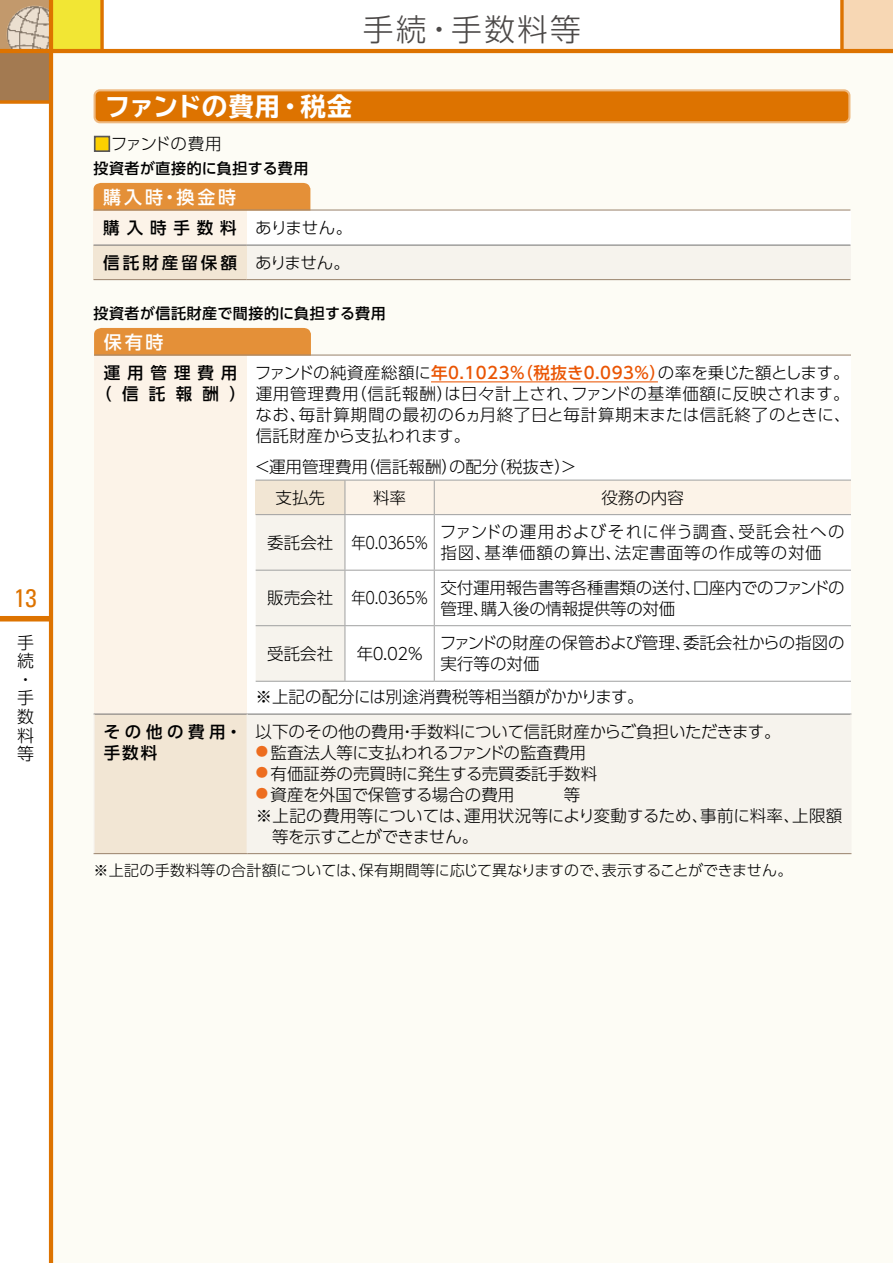
<style>
.page{position:relative;width:893px;height:1263px;background:#fff}
.page>*{position:absolute;margin:0;border:0;box-sizing:border-box;transform-origin:0 0}
.t1{font:300 30.75px "UD Shin Go Pro";letter-spacing:.075em;color:#4c4948}
.t2{font:700 expanded 25.5px "TBUD Go Std";letter-spacing:.01em;color:#fff}
.t3{font:condensed 25.5px "Univers LT Std";color:#dd7300}
.t4{font:500 18px "UD Shin Go Pro";letter-spacing:.16em;color:#fff}
.t5{font:300 16.95px/18.6px "UD Shin Go Pro";color:#000}
.t6{font:300 16.5px/21px "UD Shin Go Pro";color:#000}
.t7{font:300 16.5px/21px "UD Shin Go Pro";letter-spacing:-.02em;color:#000}
.t8{font:300 16.5px/21px "UD Shin Go Pro";letter-spacing:.05em;color:#000}
.t9{font:500 16.5px/34.5px "UD Shin Go Pro";letter-spacing:.18em;color:#000}
.t10{font:300 16.5px "UD Shin Go Pro";letter-spacing:-.025em;color:#000}
.t11{font:300 16.5px "UD Shin Go Pro";letter-spacing:-.035em;color:#000}
.t12{font:500 16.5px/21px "UD Shin Go Pro";letter-spacing:.42em;color:#000;text-align:center}
.t13{font:500 16.5px/21px "UD Shin Go Pro";letter-spacing:.28em;color:#000}
.t14{font:300 16.5px "UD Shin Go Pro";letter-spacing:-.06em;color:#000}
.t15{font:300 15px "UD Shin Go Pro";color:#000}
.t16{font:500 15px "UD Shin Go Pro";letter-spacing:.035em;color:#000}
.s1{font-size:16.95px;color:#fdd000}
.s2{font-weight:300}
.s3{font-weight:500;color:#ea5504}
</style>
<div class="page">
<div style="left:51px;top:51px;width:842px;height:1212px;background:#fdfcf5"></div>
<div style="left:0;top:51px;width:51px;height:51px;background:#a37a51"></div>
<div style="left:0;top:0;width:51px;height:51px;background:#c2996c"></div>
<img style="left:6px;top:6px;width:43px;height:43px">
<div style="left:51px;top:0;width:51px;height:51px;background:#f2e634"></div>
<div style="left:842px;top:0;width:51px;height:51px;background:#f7d7b4"></div>
<div style="left:0;top:616px;width:51px;height:5px;background:#dd7300"></div>
<hr style="left:49px;top:0;width:4px;height:1263px;background:#dd7300">
<hr style="left:0;top:49px;width:893px;height:4px;background:#dd7300">
<svg style="left:0;top:100px;width:49px;height:4px"></svg>
<svg style="left:100px;top:0;width:4px;height:49px"></svg>
<svg style="left:840px;top:0;width:4px;height:49px"></svg>
<div style="left:94px;top:211px;width:153px;height:34px;background:#fcf3e8"></div>
<div style="left:247px;top:211px;width:603px;height:34px;background:#fff"></div>
<div style="left:94px;top:245px;width:153px;height:35px;background:#f2e6d4"></div>
<div style="left:247px;top:245px;width:603px;height:35px;background:#f6f3ed"></div>
<hr style="left:94px;top:245px;width:153px;height:1px;background:#727171">
<hr style="left:247px;top:245px;width:603px;height:1px;background:#727171">
<hr style="left:94px;top:279px;width:153px;height:1px;background:#9d8771">
<hr style="left:247px;top:279px;width:603px;height:1px;background:#9d8771">
<div style="left:94px;top:356px;width:153px;height:358px;background:#fcf3e8"></div>
<div style="left:247px;top:356px;width:604px;height:358px;background:#fff"></div>
<div style="left:94px;top:714px;width:153px;height:140px;background:#f2e6d4"></div>
<div style="left:247px;top:714px;width:604px;height:140px;background:#f6f3ed"></div>
<hr style="left:94px;top:714px;width:153px;height:1px;background:#727171">
<hr style="left:247px;top:714px;width:604px;height:1px;background:#727171">
<hr style="left:94px;top:853px;width:153px;height:1px;background:#9d8771">
<hr style="left:247px;top:853px;width:604px;height:1px;background:#9d8771">
<hr style="left:94px;top:714px;width:1px;height:139px;background:#f6f3ed">
<hr style="left:247px;top:714px;width:1px;height:139px;background:#f6f3ed">
<hr style="left:850px;top:714px;width:1px;height:139px;background:#f6f3ed">
<hr style="left:431px;top:381px;width:227px;height:1px;background:#ea5504">
<svg style="left:256px;top:481px;width:595px;height:200px;background:#f8f1e8"></svg>
<svg style="left:345px;top:515px;width:506px;height:166px"></svg>
<hr style="left:256px;top:480px;width:89px;height:1px;background:#9fa0a0">
<hr style="left:345px;top:480px;width:89px;height:1px;background:#9fa0a0">
<hr style="left:344px;top:480px;width:1px;height:34px;background:#9fa0a0">
<hr style="left:434px;top:480px;width:417px;height:1px;background:#9fa0a0">
<hr style="left:434px;top:480px;width:1px;height:34px;background:#9fa0a0">
<hr style="left:256px;top:514px;width:89px;height:1px;background:#9fa0a0">
<hr style="left:345px;top:514px;width:89px;height:1px;background:#9fa0a0">
<hr style="left:344px;top:515px;width:1px;height:55px;background:#9fa0a0">
<hr style="left:434px;top:514px;width:417px;height:1px;background:#9fa0a0">
<hr style="left:434px;top:515px;width:1px;height:55px;background:#9fa0a0">
<hr style="left:256px;top:570px;width:89px;height:1px;background:#9fa0a0">
<hr style="left:345px;top:570px;width:89px;height:1px;background:#9fa0a0">
<hr style="left:344px;top:571px;width:1px;height:54px;background:#9fa0a0">
<hr style="left:434px;top:570px;width:417px;height:1px;background:#9fa0a0">
<hr style="left:434px;top:571px;width:1px;height:54px;background:#9fa0a0">
<hr style="left:256px;top:625px;width:89px;height:1px;background:#9fa0a0">
<hr style="left:345px;top:625px;width:89px;height:1px;background:#9fa0a0">
<hr style="left:344px;top:626px;width:1px;height:55px;background:#9fa0a0">
<hr style="left:434px;top:625px;width:417px;height:1px;background:#9fa0a0">
<hr style="left:434px;top:626px;width:1px;height:55px;background:#9fa0a0">
<hr style="left:256px;top:681px;width:89px;height:1px;background:#9fa0a0">
<hr style="left:345px;top:681px;width:89px;height:1px;background:#9fa0a0">
<hr style="left:434px;top:681px;width:417px;height:1px;background:#9fa0a0">
<div style="left:95px;top:90px;width:754px;height:32px;background:#dd7300;border-radius:5px"></div>
<div style="left:94px;top:89px;width:756px;height:34px;border:2px solid #eeb981;border-radius:5px"></div>
<div style="left:94px;top:183px;width:216px;height:26px;background:#e49038"></div>
<hr style="left:94px;top:209px;width:756px;height:2px;background:#9d8771">
<div style="left:94px;top:328px;width:217px;height:27px;background:#e49038"></div>
<hr style="left:94px;top:355px;width:757px;height:1px;background:#9d8771">
<h2 class="t3" style="left:14px;top:582px;width:24px">13</h2>
<p class="t5" style="left:17px;top:632px;width:18px">手続・手数料等</p>
<h1 class="t1" style="left:363px;top:5px;width:220px">手続・手数料等</h1>
<h2 class="t2" style="left:105px;top:92px;width:249px">ファンドの費用・税金</h2>
<p class="t14" style="left:110px;top:130px;width:113px"><span class="s1">■</span>ファンドの費用</p>
<p class="t16" style="left:94px;top:156px;width:216px">投資者が直接的に負担する費用</p>
<p class="t4" style="left:103px;top:182px;width:134px">購入時・換金時</p>
<p class="t9" style="left:103px;top:210px;width:250px">購入時手数料 <span class="s2">ありません。</span>信託財産留保額 <span class="s2">ありません。</span></p>
<p class="t16" style="left:94px;top:301px;width:294px">投資者が信託財産で間接的に負担する費用</p>
<p class="t4" style="left:104px;top:327px;width:61px">保有時</p>
<p class="t12" style="left:95px;top:362px;width:152px">運用管理費用（信託報酬）</p>
<p class="t6" style="left:255px;top:362px;width:597px;text-align:justify">ファンドの純資産総額に<span class="s3">年0.1023％（税抜き0.093％）</span>の率を乗じた額とします。運用管理費用（信託報酬）は日々計上され、ファンドの基準価額に反映されます。なお、毎計算期間の最初の6ヵ月終了日と毎計算期末または信託終了のときに、信託財産から支払われます。</p>
<p class="t6" style="left:276px;top:451px;width:303px;line-height:30.2px;text-indent:-21px">＜運用管理費用（信託報酬）の配分（税抜き）＞支払先</p>
<p class="t6" style="left:373px;top:486px;width:34px">料率</p>
<p class="t6" style="left:601px;top:486px;width:84px">役務の内容</p>
<p class="t10" style="left:267px;top:529px;width:163px">委託会社 年0.0365％</p>
<p class="t8" style="left:440px;top:521px;width:406px">ファンドの運用およびそれに伴う調査、受託会社への指図、基準価額の算出、法定書面等の作成等の対価</p>
<p class="t10" style="left:267px;top:585px;width:163px">販売会社 年0.0365％</p>
<p class="t7" style="left:441px;top:576px;width:405px">交付運用報告書等各種書類の送付、口座内でのファンドの管理、購入後の情報提供等の対価</p>
<p class="t6" style="left:267px;top:642px;width:67px">受託会社</p>
<p class="t6" style="left:357px;top:642px;width:68px">年0.02％</p>
<p class="t6" style="left:440px;top:632px;width:406px">ファンドの財産の保管および管理、委託会社からの指図の実行等の対価</p>
<p class="t6" style="left:256px;top:686px;width:390px">※上記の配分には別途消費税等相当額がかかります。</p>
<p class="t13" style="left:104px;top:720px;width:140px">その他の費用・手数料</p>
<p class="t6" style="left:256px;top:720px;width:526px">以下のその他の費用・手数料について信託財産からご負担いただきます。</p>
<p class="t7" style="left:256px;top:741px;width:332px"><sup>●</sup> 監査法人等に支払われるファンドの監査費用</p>
<p class="t6" style="left:256px;top:762px;width:343px"><sup>●</sup> 有価証券の売買時に発生する売買委託手数料</p>
<p class="t6" style="left:256px;top:783px;width:326px"><sup>●</sup> 資産を外国で保管する場合の費用　　　等</p>
<p class="t6" style="left:256px;top:804px;width:588px">※上記の費用等については、運用状況等により変動するため、事前に料率、上限額</p>
<p class="t11" style="left:272px;top:823px;width:208px">等を示すことができません。</p>
<p class="t15" style="left:94px;top:858px;width:700px">※上記の手数料等の合計額については、保有期間等に応じて異なりますので、表示することができません。</p>
</div>
